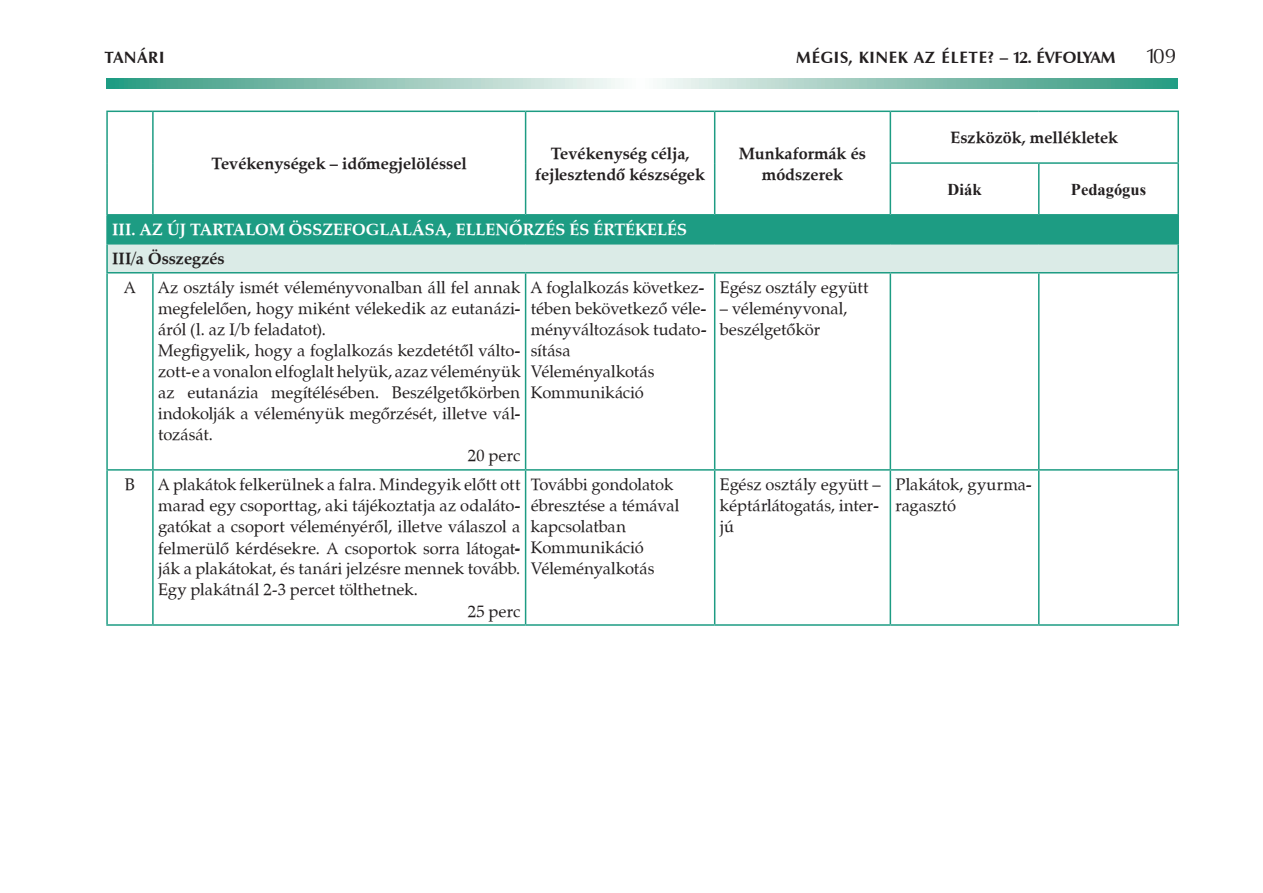
<style>
.page{position:relative;width:1263px;height:893px;background:#fff}
.page>*{position:absolute;margin:0;border:0;box-sizing:border-box;transform-origin:0 0}
.t1{font:21px "Zapf Humanist 601 PFL";color:#231f20}
.t2{font:16.5px/21px "Zapf Calligraphic 801 PFL";color:#231f20}
.t3{font:700 16.5px/21px "Zapf Calligraphic 801 PFL";color:#231f20;text-align:center}
.t4{font:700 16.5px "Zapf Calligraphic 801 PFL";color:#fff}
.t5{font:700 16.5px "Zapf Humanist 601 PFL";letter-spacing:.05em;color:#231f20}
.t6{font:700 16.5px "Times New Roman";color:#231f20}
</style>
<div class="page">
<svg style="left:106px;top:78px;width:1072px;height:11px;background:#91c6b8"></svg>
<svg style="left:108px;top:112px;width:1069px;height:102px"></svg>
<div style="left:107px;top:215px;width:1071px;height:29px;background:#1d9c83"></div>
<div style="left:107px;top:244px;width:1071px;height:29px;background:#dbebe7"></div>
<hr style="left:106px;top:111px;width:47px;height:1px;background:#1d9c83">
<hr style="left:106px;top:112px;width:2px;height:51px;background:#1d9c83">
<hr style="left:153px;top:111px;width:373px;height:1px;background:#1d9c83">
<hr style="left:152px;top:112px;width:2px;height:51px;background:#1d9c83">
<hr style="left:526px;top:111px;width:189px;height:1px;background:#1d9c83">
<hr style="left:525px;top:112px;width:1px;height:51px;background:#1d9c83">
<hr style="left:715px;top:111px;width:175px;height:1px;background:#1d9c83">
<hr style="left:714px;top:112px;width:1px;height:51px;background:#1d9c83">
<hr style="left:106px;top:163px;width:2px;height:51px;background:#1d9c83">
<hr style="left:152px;top:163px;width:2px;height:51px;background:#1d9c83">
<hr style="left:525px;top:163px;width:1px;height:51px;background:#1d9c83">
<hr style="left:714px;top:163px;width:1px;height:51px;background:#1d9c83">
<hr style="left:106px;top:214px;width:47px;height:2px;background:#1d9c83">
<hr style="left:153px;top:214px;width:373px;height:2px;background:#1d9c83">
<hr style="left:526px;top:214px;width:189px;height:2px;background:#1d9c83">
<hr style="left:715px;top:214px;width:175px;height:2px;background:#1d9c83">
<hr style="left:890px;top:111px;width:149px;height:1px;background:#1d9c83">
<hr style="left:890px;top:112px;width:1px;height:50px;background:#1d9c83">
<hr style="left:1039px;top:111px;width:140px;height:1px;background:#1d9c83">
<hr style="left:1177px;top:112px;width:2px;height:50px;background:#1d9c83">
<hr style="left:890px;top:162px;width:149px;height:2px;background:#1d9c83">
<hr style="left:890px;top:164px;width:1px;height:50px;background:#1d9c83">
<hr style="left:1039px;top:162px;width:140px;height:2px;background:#1d9c83">
<hr style="left:1038px;top:164px;width:1px;height:50px;background:#1d9c83">
<hr style="left:1177px;top:164px;width:2px;height:50px;background:#1d9c83">
<hr style="left:890px;top:214px;width:149px;height:2px;background:#1d9c83">
<hr style="left:1039px;top:214px;width:140px;height:2px;background:#1d9c83">
<hr style="left:106px;top:216px;width:2px;height:27px;background:#1d9c83">
<hr style="left:1177px;top:216px;width:2px;height:27px;background:#1d9c83">
<hr style="left:106px;top:243px;width:47px;height:2px;background:#1d9c83">
<hr style="left:106px;top:245px;width:2px;height:27px;background:#1d9c83">
<hr style="left:153px;top:243px;width:373px;height:2px;background:#1d9c83">
<hr style="left:526px;top:243px;width:189px;height:2px;background:#1d9c83">
<hr style="left:715px;top:243px;width:175px;height:2px;background:#1d9c83">
<hr style="left:890px;top:243px;width:149px;height:2px;background:#1d9c83">
<hr style="left:1039px;top:243px;width:140px;height:2px;background:#1d9c83">
<hr style="left:1177px;top:245px;width:2px;height:27px;background:#1d9c83">
<hr style="left:106px;top:272px;width:47px;height:1px;background:#1d9c83">
<hr style="left:106px;top:273px;width:2px;height:196px;background:#1d9c83">
<hr style="left:153px;top:272px;width:373px;height:1px;background:#1d9c83">
<hr style="left:152px;top:273px;width:2px;height:196px;background:#1d9c83">
<hr style="left:526px;top:272px;width:189px;height:1px;background:#1d9c83">
<hr style="left:525px;top:273px;width:1px;height:196px;background:#1d9c83">
<hr style="left:715px;top:272px;width:175px;height:1px;background:#1d9c83">
<hr style="left:714px;top:273px;width:1px;height:196px;background:#1d9c83">
<hr style="left:890px;top:272px;width:149px;height:1px;background:#1d9c83">
<hr style="left:890px;top:273px;width:1px;height:196px;background:#1d9c83">
<hr style="left:1039px;top:272px;width:140px;height:1px;background:#1d9c83">
<hr style="left:1038px;top:273px;width:1px;height:196px;background:#1d9c83">
<hr style="left:1177px;top:273px;width:2px;height:196px;background:#1d9c83">
<hr style="left:106px;top:469px;width:47px;height:2px;background:#1d9c83">
<hr style="left:106px;top:471px;width:2px;height:153px;background:#1d9c83">
<hr style="left:153px;top:469px;width:373px;height:2px;background:#1d9c83">
<hr style="left:152px;top:471px;width:2px;height:153px;background:#1d9c83">
<hr style="left:526px;top:469px;width:189px;height:2px;background:#1d9c83">
<hr style="left:525px;top:471px;width:1px;height:153px;background:#1d9c83">
<hr style="left:715px;top:469px;width:175px;height:2px;background:#1d9c83">
<hr style="left:714px;top:471px;width:1px;height:153px;background:#1d9c83">
<hr style="left:890px;top:469px;width:149px;height:2px;background:#1d9c83">
<hr style="left:890px;top:471px;width:1px;height:153px;background:#1d9c83">
<hr style="left:1039px;top:469px;width:140px;height:2px;background:#1d9c83">
<hr style="left:1038px;top:471px;width:1px;height:153px;background:#1d9c83">
<hr style="left:1177px;top:471px;width:2px;height:153px;background:#1d9c83">
<hr style="left:106px;top:624px;width:47px;height:2px;background:#1d9c83">
<hr style="left:153px;top:624px;width:373px;height:2px;background:#1d9c83">
<hr style="left:526px;top:624px;width:189px;height:2px;background:#1d9c83">
<hr style="left:715px;top:624px;width:175px;height:2px;background:#1d9c83">
<hr style="left:890px;top:624px;width:149px;height:2px;background:#1d9c83">
<hr style="left:1039px;top:624px;width:140px;height:2px;background:#1d9c83">
<p class="t5" style="left:105px;top:47px;width:61px">TANÁRI</p>
<p class="t5" style="left:796px;top:47px;width:320px">MÉGIS, KINEK AZ ÉLETE? – 12. ÉVFOLYAM</p>
<p class="t1" style="left:1145px;top:42px;width:32px">109</p>
<p class="t3" style="left:212px;top:153px;width:257px">Tevékenységek – időmegjelöléssel</p>
<p class="t3" style="left:535px;top:142px;width:171px">Tevékenység célja, fejlesztendő készségek</p>
<p class="t3" style="left:739px;top:142px;width:129px">Munkaformák és módszerek</p>
<p class="t4" style="left:112px;top:219px;width:576px">III. Az új tartalom összefoglalása, ellenőrzés és értékelés</p>
<p class="t3" style="left:112px;top:248px;width:114px">III/a Összegzés</p>
<p class="t2" style="left:124px;top:277px;width:13px">A</p>
<p class="t2" style="left:158px;top:277px;width:364px">Az osztály ismét véleményvonalban áll fel annak</p>
<p class="t2" style="left:158px;top:298px;width:364px">megfelelően, hogy miként vélekedik az eutanázi-á</p>
<p class="t2" style="left:158px;top:319px;width:169px">áról (l. az I/b feladatot).</p>
<p class="t2" style="left:158px;top:340px;width:364px">Megfigyelik, hogy a foglalkozás kezdetétől válto-z</p>
<p class="t2" style="left:158px;top:361px;width:364px">zott-e a vonalon elfoglalt helyük, azaz véleményük</p>
<p class="t2" style="left:158px;top:382px;width:364px">az eutanázia megítélésében. Beszélgetőkörben</p>
<p class="t2" style="left:158px;top:403px;width:364px">indokolják a véleményük megőrzését, illetve vál-t</p>
<p class="t2" style="left:158px;top:424px;width:56px">tozását.</p>
<p class="t2" style="left:468px;top:445px;width:54px">20 perc</p>
<p class="t2" style="left:531px;top:277px;width:177px">A foglalkozás következt tében bekövetkező véle-m ményváltozások tudatos sítása<br>Véleményalkotás<br>Kommunikáció</p>
<p class="t2" style="left:720px;top:277px;width:150px">Egész osztály együtt</p>
<p class="t2" style="left:720px;top:298px;width:129px">– véleményvonal, beszélgetőkör</p>
<p class="t3" style="left:950px;top:127px;width:169px">Eszközök, mellékletek</p>
<p class="t6" style="left:948px;top:178px;width:35px">Diák</p>
<p class="t6" style="left:1071px;top:178px;width:77px">Pedagógus</p>
<p class="t2" style="left:125px;top:474px;width:12px">B</p>
<p class="t2" style="left:158px;top:474px;width:364px">A plakátok felkerülnek a falra. Mindegyik előtt ott</p>
<p class="t2" style="left:158px;top:495px;width:363px">marad egy csoporttag, aki tájékoztatja az odalátog</p>
<p class="t2" style="left:158px;top:516px;width:364px">gatókat a csoport véleményéről, illetve válaszol a</p>
<p class="t2" style="left:158px;top:537px;width:364px">felmerülő kérdésekre. A csoportok sorra látogat-j</p>
<p class="t2" style="left:158px;top:558px;width:364px">ják a plakátokat, és tanári jelzésre mennek tovább.</p>
<p class="t2" style="left:158px;top:579px;width:261px">Egy plakátnál 2-3 percet tölthetnek.</p>
<p class="t2" style="left:468px;top:600px;width:54px">25 perc</p>
<p class="t2" style="left:531px;top:474px;width:150px">További gondolatok ébresztése a témával kapcsolatban<br>Kommunikáció<br>Véleményalkotás</p>
<p class="t2" style="left:720px;top:474px;width:162px">Egész osztály együtt – képtárlátogatás, interj jú</p>
<p class="t2" style="left:896px;top:474px;width:137px">Plakátok, gyurmar ragasztó</p>
</div>
